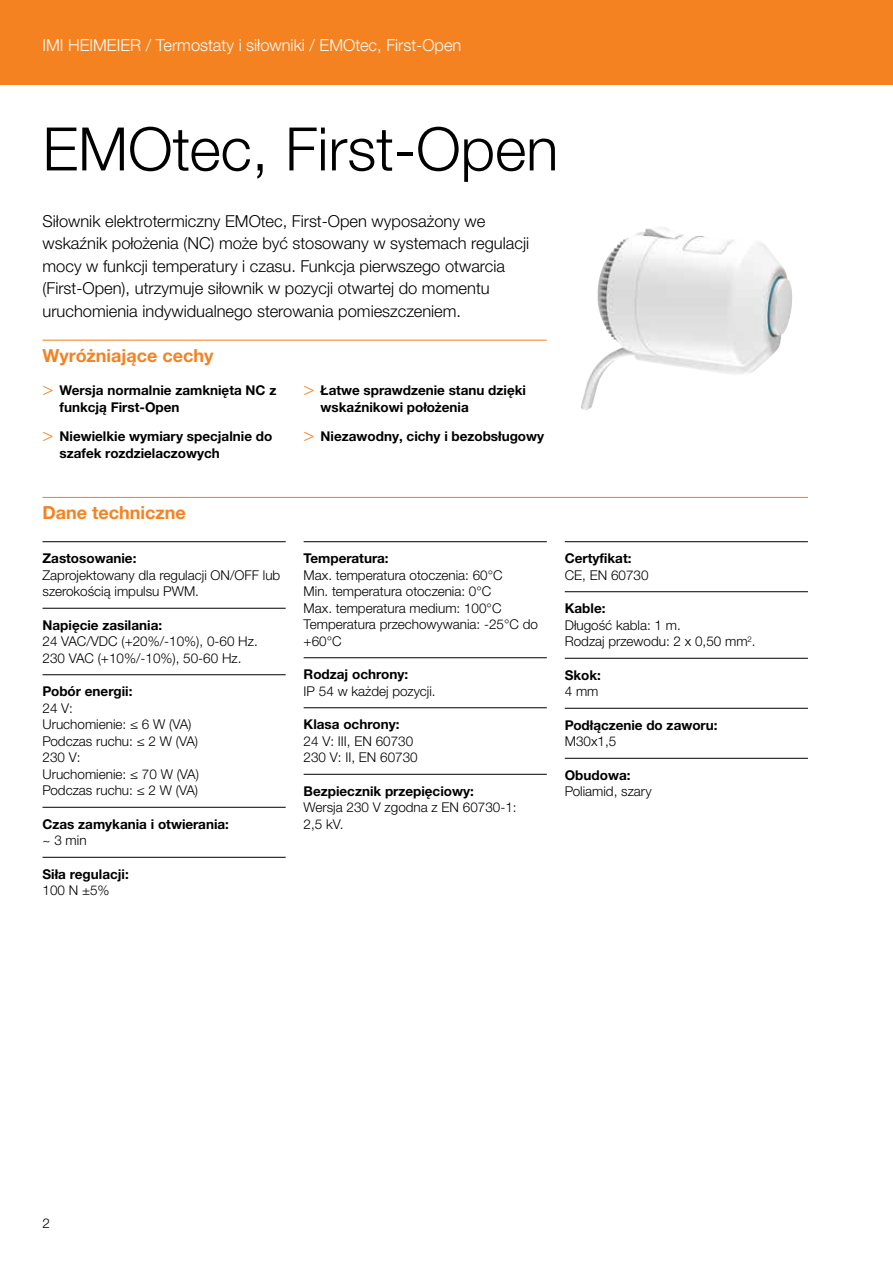
<style>
.page{position:relative;width:893px;height:1263px;background:#fff}
.page>*{position:absolute;margin:0;border:0;box-sizing:border-box;transform-origin:0 0}
.t1{font:300 60px "Helvetica Neue LTW1 G";color:#000}
.t2{font:700 18px "Helvetica Neue LTW1 G";color:#f58220}
.t3{font:300 16.5px/22.5px "Helvetica Neue LTW1 G";color:#000}
.t4{font:300 16.5px "Helvetica Neue LTW1 G";color:#fff}
.t5{font:300 13.5px/16.5px "Helvetica Neue LTW1 G";color:#000}
.t6{font:700 13.5px/16.5px "Helvetica Neue LTW1 G";color:#000}
.s1{font-family:"Helvetica Neue LT Std";font-weight:300;font-size:18px;color:#f58220}
</style>
<div class="page">
<div style="left:0;top:0;width:893px;height:85px;background:#f58220"></div>
<hr style="left:43px;top:340px;width:504px;height:1px;background:#f58220">
<hr style="left:43px;top:497px;width:765px;height:1px;background:#f58220">
<hr style="left:43px;top:541px;width:243px;height:1px;background:#000">
<hr style="left:43px;top:608px;width:243px;height:1px;background:#000">
<hr style="left:43px;top:674px;width:243px;height:1px;background:#000">
<hr style="left:43px;top:807px;width:243px;height:1px;background:#000">
<hr style="left:43px;top:857px;width:243px;height:1px;background:#000">
<hr style="left:304px;top:541px;width:243px;height:1px;background:#000">
<hr style="left:304px;top:657px;width:243px;height:1px;background:#000">
<hr style="left:304px;top:707px;width:243px;height:1px;background:#000">
<hr style="left:304px;top:774px;width:243px;height:1px;background:#000">
<hr style="left:565px;top:541px;width:243px;height:1px;background:#000">
<hr style="left:565px;top:591px;width:243px;height:1px;background:#000">
<hr style="left:565px;top:658px;width:243px;height:1px;background:#000">
<hr style="left:565px;top:708px;width:243px;height:1px;background:#000">
<hr style="left:565px;top:758px;width:243px;height:1px;background:#000">
<img style="left:581px;top:229px;width:187px;height:181px">
<p class="t4" style="left:43px;top:35px;width:420px">IMI HEIMEIER / Termostaty i siłowniki / EMOtec, First-Open</p>
<h1 class="t1" style="left:43px;top:112px;width:517px">EMOtec, First-Open</h1>
<p class="t3" style="left:43px;top:210px;width:488px">Siłownik elektrotermiczny EMOtec, First-Open wyposażony we wskaźnik położenia (NC) może być stosowany w systemach regulacji mocy w funkcji temperatury i czasu. Funkcja pierwszego otwarcia (First-Open), utrzymuje siłownik w pozycji otwartej do momentu uruchomienia indywidualnego sterowania pomieszczeniem.</p>
<h2 class="t2" style="left:43px;top:344px;width:172px">Wyróżniające cechy</h2>
<p class="t6" style="left:60px;top:382px;width:218px;text-indent:-17px"><span class="s1">&gt;</span> Wersja normalnie zamknięta NC z funkcją First-Open</p>
<p class="t6" style="left:60px;top:428px;width:214px;text-indent:-17px"><span class="s1">&gt;</span> Niewielkie wymiary specjalnie do szafek rozdzielaczowych</p>
<p class="t6" style="left:321px;top:382px;width:207px;text-indent:-17px"><span class="s1">&gt;</span> Łatwe sprawdzenie stanu dzięki wskaźnikowi położenia</p>
<p class="t6" style="left:304px;top:428px;width:242px"><span class="s1">&gt;</span> Niezawodny, cichy i bezobsługowy</p>
<h2 class="t2" style="left:43px;top:502px;width:145px">Dane techniczne</h2>
<p class="t6" style="left:43px;top:550px;width:95px">Zastosowanie:</p>
<p class="t5" style="left:43px;top:567px;width:239px">Zaprojektowany dla regulacji ON/OFF lub szerokością impulsu PWM.</p>
<p class="t6" style="left:43px;top:617px;width:121px">Napięcie zasilania:</p>
<p class="t5" style="left:43px;top:633px;width:217px">24 VAC/VDC (+20%/-10%), 0-60 Hz.<br>230 VAC (+10%/-10%), 50-60 Hz.</p>
<p class="t6" style="left:43px;top:683px;width:91px">Pobór energii:</p>
<p class="t5" style="left:43px;top:700px;width:158px">24 V:<br>Uruchomienie: ≤ 6 W (VA)<br>Podczas ruchu: ≤ 2 W (VA)<br>230 V:<br>Uruchomienie: ≤ 70 W (VA)<br>Podczas ruchu: ≤ 2 W (VA)</p>
<p class="t6" style="left:43px;top:816px;width:188px">Czas zamykania i otwierania:</p>
<p class="t5" style="left:43px;top:832px;width:46px">~ 3 min</p>
<p class="t6" style="left:43px;top:866px;width:88px">Siła regulacji:</p>
<p class="t5" style="left:43px;top:882px;width:69px">100 N ±5%</p>
<p class="t6" style="left:304px;top:550px;width:86px">Temperatura:</p>
<p class="t5" style="left:304px;top:567px;width:236px">Max. temperatura otoczenia: 60°C<br>Min. temperatura otoczenia: 0°C<br>Max. temperatura medium: 100°C<br>Temperatura przechowywania: -25°C do +60°C</p>
<p class="t6" style="left:304px;top:666px;width:106px">Rodzaj ochrony:</p>
<p class="t5" style="left:304px;top:683px;width:134px">IP 54 w każdej pozycji.</p>
<p class="t6" style="left:304px;top:716px;width:97px">Klasa ochrony:</p>
<p class="t5" style="left:304px;top:733px;width:116px">24 V: III, EN 60730<br>230 V: II, EN 60730</p>
<p class="t6" style="left:304px;top:783px;width:172px">Bezpiecznik przepięciowy:</p>
<p class="t5" style="left:304px;top:799px;width:215px">Wersja 230 V zgodna z EN 60730-1:<br>2,5 kV.</p>
<p class="t6" style="left:565px;top:550px;width:68px">Certyfikat:</p>
<p class="t5" style="left:565px;top:567px;width:85px">CE, EN 60730</p>
<p class="t6" style="left:565px;top:600px;width:42px">Kable:</p>
<p class="t5" style="left:565px;top:617px;width:192px">Długość kabla: 1 m.<br>Rodzaj przewodu: 2 x 0,50 mm<sup>2</sup>.</p>
<p class="t6" style="left:565px;top:667px;width:38px">Skok:</p>
<p class="t5" style="left:565px;top:683px;width:35px">4 mm</p>
<p class="t6" style="left:565px;top:717px;width:154px">Podłączenie do zaworu:</p>
<p class="t5" style="left:565px;top:733px;width:53px">M30x1,5</p>
<p class="t6" style="left:565px;top:767px;width:67px">Obudowa:</p>
<p class="t5" style="left:565px;top:783px;width:88px">Poliamid, szary</p>
<p class="t5" style="left:43px;top:1215px;width:9px">2</p>
</div>
